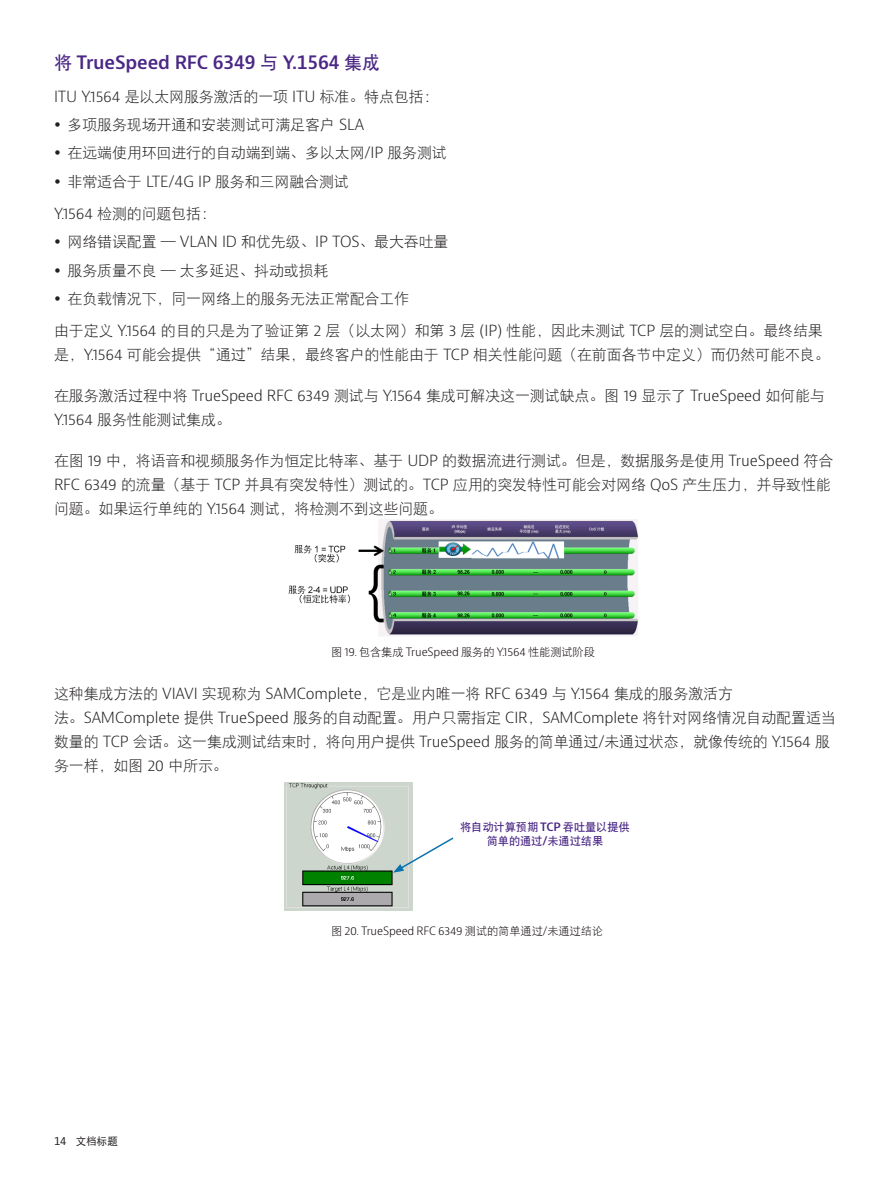
<style>
.page{position:relative;width:893px;height:1191px;background:#fff}
.page>*{position:absolute;margin:0;border:0;box-sizing:border-box;transform-origin:0 0}
.Header_12_16{font:600 18px "Bernino Sans";letter-spacing:-.01em;color:#4a2785}
.P_10_16{font:15px/24px "DFP Hei W3";letter-spacing:-.01em;color:#231f20}
.t1{font:300 11.25px "Bernino Sans";letter-spacing:-.01em;color:#110a0c}
.t2{font:11.25px/13.5px "DFP Hei W7";letter-spacing:-.01em;color:#4a2785;text-align:center}
.t3{font:10.5px "DFP Hei W5";color:#231f20}
.s1{font-family:"DFP Hei W7";font-weight:400}
.s2{font-family:"Bernino Sans";font-weight:300}
.s3{font-family:"DFP Hei W3";font-weight:400}
.s4{font-family:"Bernino Sans";font-weight:600}
.s5{font-family:"Bernino Sans"}
</style>
<div class="page">
<img style="left:288px;top:520px;width:351px;height:116px">
<img style="left:285px;top:782px;width:127px;height:128px">
<svg style="left:393px;top:836px;width:61px;height:36px"></svg>
<p class="Header_12_16" style="left:54px;top:51px;width:328px"><span class="s1">将</span> TrueSpeed RFC 6349 <span class="s1">与</span> Y.1564 <span class="s1">集成</span></p>
<p class="P_10_16" style="left:54px;top:84px;width:386px"><span class="s2">ITU Y.1564</span> 是以太网服务激活的一项 <span class="s2">ITU</span> 标准。特点包括：</p>
<p class="P_10_16" style="left:68px;top:113px;width:298px">多项服务现场开通和安装测试可满足客户 <span class="s2">SLA</span></p>
<p class="P_10_16" style="left:68px;top:141px;width:381px">在远端使用环回进行的自动端到端、多以太网<span class="s2">/IP</span> 服务测试</p>
<p class="P_10_16" style="left:68px;top:169px;width:283px">非常适合于 <span class="s2">LTE/4G IP</span> 服务和三网融合测试</p>
<p class="P_10_16" style="left:54px;top:202px;width:164px"><span class="s2">Y.1564</span> 检测的问题包括：</p>
<p class="P_10_16" style="left:68px;top:230px;width:383px">网络错误配置 — <span class="s2">VLAN ID</span> 和优先级、<span class="s2">IP TOS</span>、最大吞吐量</p>
<p class="P_10_16" style="left:68px;top:258px;width:263px">服务质量不良 — 太多延迟、抖动或损耗</p>
<p class="P_10_16" style="left:68px;top:286px;width:343px">在负载情况下，同一网络上的服务无法正常配合工作</p>
<p class="P_10_16" style="left:54px;top:319px;width:777px">由于定义 <span class="s2">Y.1564</span> 的目的只是为了验证第 <span class="s2">2</span> 层（以太网）和第 <span class="s2">3</span> 层 <span class="s2">(IP)</span> 性能，因此未测试 <span class="s2">TCP</span> 层的测试空白。最终结果是，<span class="s2">Y.1564</span> 可能会提供“通过”结果，最终客户的性能由于 <span class="s2">TCP</span> 相关性能问题（在前面各节中定义）而仍然可能不良。</p>
<p class="P_10_16" style="left:54px;top:384px;width:772px">在服务激活过程中将 <span class="s2">TrueSpeed RFC 6349</span> 测试与 <span class="s2">Y.1564</span> 集成可解决这一测试缺点。图 <span class="s2">19</span> 显示了 <span class="s2">TrueSpeed</span> 如何能与<br><span class="s2">Y.1564</span> 服务性能测试集成。</p>
<p class="P_10_16" style="left:54px;top:449px;width:781px">在图 <span class="s2">19</span> 中，将语音和视频服务作为恒定比特率、基于 <span class="s2">UDP</span> 的数据流进行测试。但是，数据服务是使用 <span class="s2">TrueSpeed</span> 符合<br><span class="s2">RFC 6349</span> 的流量（基于 <span class="s2">TCP</span> 并具有突发特性）测试的。<span class="s2">TCP</span> 应用的突发特性可能会对网络 <span class="s2">QoS</span> 产生压力，并导致性能问题。如果运行单纯的 <span class="s2">Y.1564</span> 测试，将检测不到这些问题。</p>
<p class="t1" style="left:331px;top:644px;width:265px"><span class="s3">图</span> 19. <span class="s3">包含集成</span> TrueSpeed <span class="s3">服务的</span> Y.1564 <span class="s3">性能测试阶段</span></p>
<p class="P_10_16" style="left:54px;top:681px;width:783px">这种集成方法的 <span class="s2">VIAVI</span> 实现称为 <span class="s2">SAMComplete</span>，它是业内唯一将 <span class="s2">RFC 6349</span> 与 <span class="s2">Y.1564</span> 集成的服务激活方<br>法。<span class="s2">SAMComplete</span> 提供 <span class="s2">TrueSpeed</span> 服务的自动配置。用户只需指定 <span class="s2">CIR</span>，<span class="s2">SAMComplete</span> 将针对网络情况自动配置适当数量的 <span class="s2">TCP</span> 会话。这一集成测试结束时，将向用户提供 <span class="s2">TrueSpeed</span> 服务的简单通过<span class="s2">/</span>未通过状态，就像传统的 <span class="s2">Y.1564</span> 服务一样，如图 <span class="s2">20</span> 中所示。</p>
<p class="t2" style="left:460px;top:820px;width:171px">将自动计算预期 <span class="s4">TCP</span> 吞吐量以提供简单的通过<span class="s4">/</span>未通过结果</p>
<p class="t3" style="left:54px;top:1136px;width:65px"><span class="s5">14</span> 文档标题</p>
<p class="t1" style="left:331px;top:923px;width:274px"><span class="s3">图</span> 20. TrueSpeed RFC 6349 <span class="s3">测试的简单通过</span>/<span class="s3">未通过结论</span></p>
</div>
